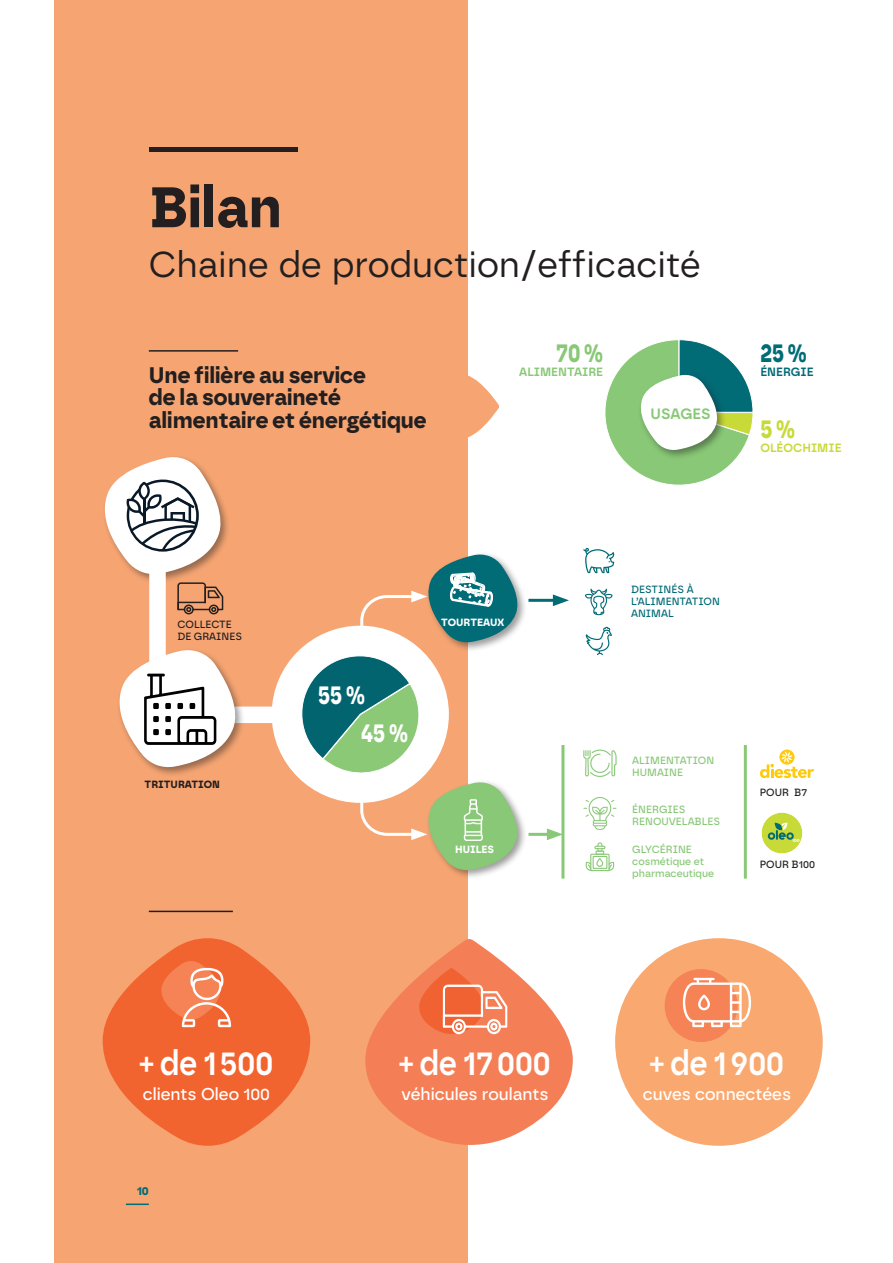
<style>
.page{position:relative;width:893px;height:1263px;background:#fff}
.page>*{position:absolute;margin:0;border:0;box-sizing:border-box;transform-origin:0 0}
.t1{font:700 57px "Borna";color:#231f20}
.t2{font:36px "Borna";color:#231f20}
.t3{font:600 34.5px "Borna";color:#fff;scale:.9 1}
.t4{font:700 27px "Borna";color:#fff;scale:.8 1}
.t5{font:700 27px "Borna";color:#88c876;scale:.8 1}
.t6{font:700 27px "Borna";color:#016b76;scale:.8 1}
.t7{font:700 27px "Borna";color:#c8da38;scale:.8 1}
.t8{font:700 22.5px/22.5px "Borna";color:#231f20}
.t9{font:500 17.1px "Borna";color:#fff}
.t10{font:600 15px "Borna";color:#88c876}
.t11{font:600 12px "Borna";color:#88c876}
.t12{font:600 12px "Borna";color:#c8da38}
.t13{font:600 12px "Borna";color:#016b76}
.t14{font:700 12px "Borna";color:#016b76}
.t15{font:500 10.5px/12px "Borna";color:#88c876}
.t16{font:500 10.5px "Borna";color:#231f20}
.t17{font:500 10.5px/12px "Borna";color:#016b76}
.t18{font:700 10.5px "Borna";color:#fff}
.t19{font:700 10.5px "Borna";color:#231f20}
</style>
<div class="page">
<div style="left:54px;top:0;width:414px;height:1263px;background:#f6a572"></div>
<hr style="left:126px;top:1203px;width:23px;height:2px;background:#016b76">
<div style="left:149px;top:147px;width:149px;height:5px;background:#231f20"></div>
<div style="left:615px;top:938px;width:208px;height:208px;background:#f9a86f;border-radius:50%"></div>
<div style="left:665px;top:969px;width:73px;height:73px;background:#f58355;border-radius:50%"></div>
<svg style="left:365px;top:939px;width:208px;height:206px"></svg>
<svg style="left:103px;top:938px;width:207px;height:208px"></svg>
<svg style="left:682px;top:978px;width:70px;height:49px"></svg>
<svg style="left:468px;top:375px;width:31px;height:63px"></svg>
<hr style="left:149px;top:350px;width:89px;height:2px;background:#231f20">
<svg style="left:605px;top:339px;width:148px;height:146px"></svg>
<hr style="left:149px;top:911px;width:84px;height:1px;background:#231f20">
<div style="left:102px;top:454px;width:129px;height:130px;background:#231f20;opacity:.45"></div>
<svg style="left:103px;top:456px;width:119px;height:119px"></svg>
<svg style="left:141px;top:538px;width:154px;height:193px"></svg>
<div style="left:116px;top:647px;width:129px;height:130px;background:#231f20;opacity:.45"></div>
<svg style="left:118px;top:649px;width:118px;height:119px"></svg>
<div style="left:426px;top:552px;width:101px;height:100px;background:#231f20;opacity:.45"></div>
<div style="left:426px;top:780px;width:101px;height:100px;background:#231f20;opacity:.45"></div>
<hr style="left:528px;top:599px;width:31px;height:3px;background:#016b76">
<svg style="left:553px;top:594px;width:16px;height:12px"></svg>
<hr style="left:528px;top:833px;width:25px;height:3px;background:#88c876">
<svg style="left:547px;top:828px;width:14px;height:12px"></svg>
<svg style="left:583px;top:548px;width:31px;height:25px"></svg>
<svg style="left:585px;top:589px;width:28px;height:26px"></svg>
<svg style="left:586px;top:627px;width:26px;height:28px"></svg>
<svg style="left:585px;top:842px;width:30px;height:29px"></svg>
<svg style="left:583px;top:797px;width:33px;height:33px"></svg>
<svg style="left:583px;top:749px;width:34px;height:28px"></svg>
<hr style="left:744px;top:745px;width:3px;height:134px;background:#88c876">
<hr style="left:561px;top:745px;width:3px;height:134px;background:#88c876">
<svg style="left:760px;top:749px;width:54px;height:29px"></svg>
<svg style="left:761px;top:812px;width:42px;height:42px"></svg>
<svg style="left:295px;top:553px;width:224px;height:318px"></svg>
<p class="t1" style="left:149px;top:172px;width:135px">Bilan</p>
<p class="t2" style="left:149px;top:242px;width:553px">Chaine de production/efficacité</p>
<p class="t8" style="left:149px;top:363px;width:279px">Une filière au service<br>de la souveraineté alimentaire et énergétique</p>
<p class="t5" style="left:556px;top:336px;width:60px">70 %</p>
<p class="t11" style="left:519px;top:364px;width:85px">ALIMENTAIRE</p>
<p class="t10" style="left:651px;top:405px;width:61px">USAGES</p>
<p class="t6" style="left:760px;top:336px;width:60px">25 %</p>
<p class="t13" style="left:760px;top:364px;width:55px">ÉNERGIE</p>
<p class="t7" style="left:760px;top:412px;width:45px">5 %</p>
<p class="t12" style="left:760px;top:441px;width:83px">OLÉOCHIMIE</p>
<p class="t16" style="left:177px;top:618px;width:56px">COLLECTE</p>
<p class="t16" style="left:177px;top:630px;width:66px">DE GRAINES</p>
<p class="t19" style="left:145px;top:777px;width:77px">TRITURATION</p>
<p class="t4" style="left:318px;top:678px;width:60px">55 %</p>
<p class="t4" style="left:361px;top:716px;width:60px">45 %</p>
<p class="t18" style="left:441px;top:616px;width:65px">TOURTEAUX</p>
<p class="t18" style="left:455px;top:843px;width:40px">HUILES</p>
<p class="t17" style="left:631px;top:584px;width:90px">DESTINÉS À<br>L’ALIMENTATION<br>ANIMAL</p>
<p class="t15" style="left:632px;top:754px;width:84px">ALIMENTATION<br>HUMAINE</p>
<p class="t15" style="left:632px;top:803px;width:89px">ÉNERGIES<br>RENOUVELABLES</p>
<p class="t15" style="left:632px;top:843px;width:83px">GLYCÉRINE cosmétique et pharmaceutique</p>
<p class="t16" style="left:760px;top:786px;width:49px">POUR B7</p>
<p class="t16" style="left:760px;top:858px;width:57px">POUR B100</p>
<p class="t3" style="left:140px;top:1042px;width:150px">+ de 1500</p>
<p class="t9" style="left:143px;top:1084px;width:129px">clients Oleo 100</p>
<p class="t14" style="left:137px;top:1183px;width:13px">10</p>
<p class="t3" style="left:399px;top:1042px;width:169px">+ de 17000</p>
<p class="t9" style="left:402px;top:1084px;width:149px">véhicules roulants</p>
<p class="t3" style="left:650px;top:1042px;width:150px">+ de 1900</p>
<p class="t9" style="left:643px;top:1084px;width:150px">cuves connectées</p>
</div>
